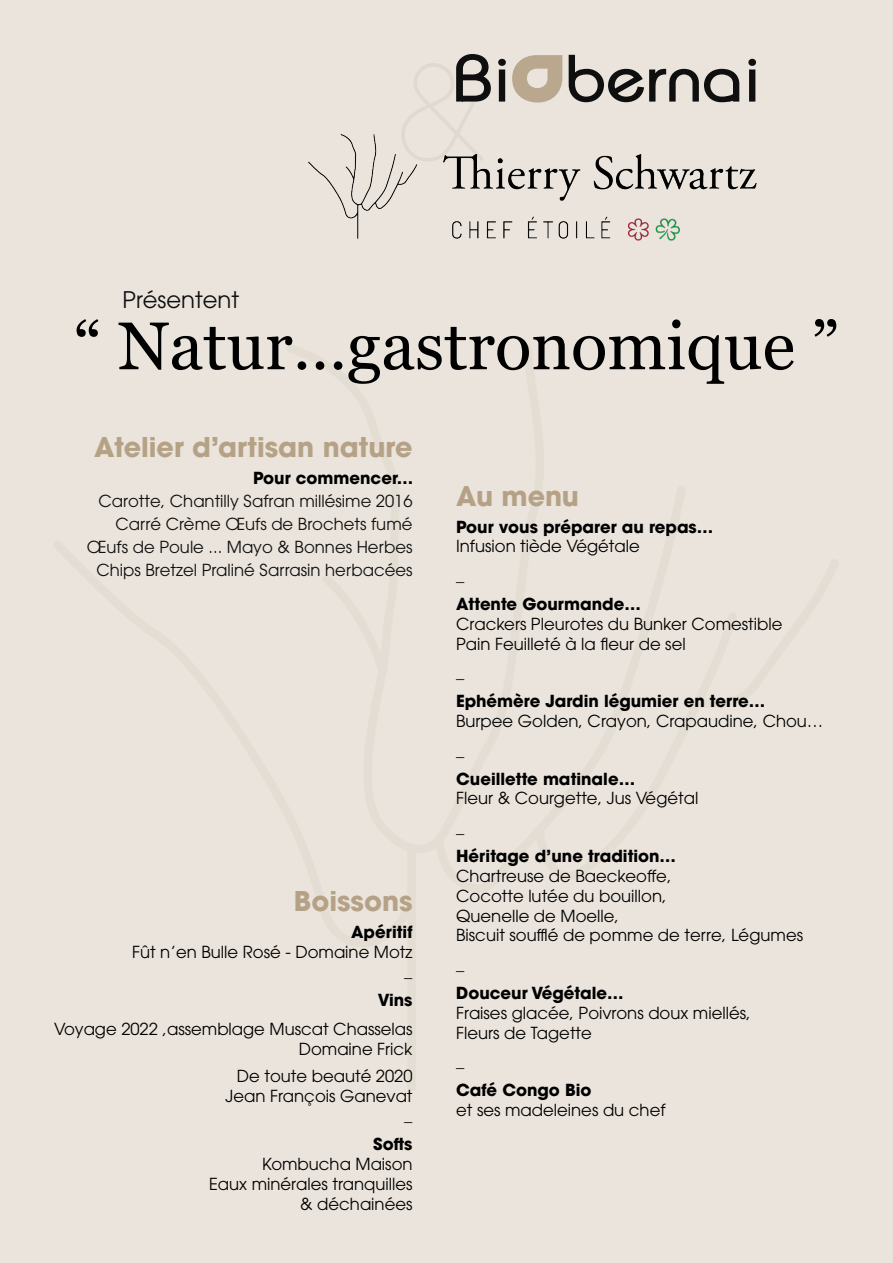
<style>
.page{position:relative;width:893px;height:1263px;background:#eae4dc}
.page>*{position:absolute;margin:0;border:0;box-sizing:border-box;transform-origin:0 0}
.t1{font:67.2px "Georgia";color:#000}
.t2{font:700 27px "ITC Avant Garde Pro";color:#b5a286}
.t3{font:22.8px "ITC Avant Garde Std";color:#0f0f0f}
.t4{font:16.5px/19.8px "ITC Avant Garde Pro";color:#000;text-align:right}
.t5{font:700 16.5px "ITC Avant Garde Pro";color:#000}
.t6{font:16.5px "ITC Avant Garde Pro";color:#0f0f0f}
</style>
<div class="page">
<svg style="left:512px;top:55px;width:50px;height:48px"></svg>
<svg style="left:456px;top:54px;width:35px;height:48px"></svg>
<svg style="left:498px;top:59px;width:8px;height:43px"></svg>
<svg style="left:569px;top:55px;width:170px;height:47px"></svg>
<svg style="left:748px;top:59px;width:8px;height:43px"></svg>
<img style="left:309px;top:135px;width:448px;height:104px">
<img style="left:629px;top:218px;width:50px;height:22px">
<p class="t3" style="left:123px;top:286px;width:118px">Présentent</p>
<p class="t1" style="left:74px;top:297px;width:766px">“ Natur…gastronomique ”</p>
<p class="t2" style="left:94px;top:429px;width:320px">Atelier d’artisan nature</p>
<p class="t5" style="left:253px;top:467px;width:162px">Pour commencer…</p>
<p class="t6" style="left:98px;top:490px;width:316px">Carotte, Chantilly Safran millésime 2016</p>
<p class="t6" style="left:115px;top:513px;width:299px">Carré Crème Œufs de Brochets fumé</p>
<p class="t6" style="left:87px;top:536px;width:327px">Œufs de Poule ... Mayo &amp; Bonnes Herbes</p>
<p class="t6" style="left:96px;top:559px;width:318px">Chips Bretzel Praliné Sarrasin herbacées</p>
<p class="t2" style="left:294px;top:882px;width:120px">Boissons</p>
<p class="t5" style="left:351px;top:921px;width:63px">Apéritif</p>
<p class="t4" style="left:132px;top:941px;width:282px">Fût n’en Bulle Rosé - Domaine Motz</p>
<p class="t5" style="left:404px;top:960px;width:10px">_</p>
<p class="t5" style="left:378px;top:989px;width:36px">Vins</p>
<p class="t4" style="left:54px;top:1019px;width:360px">Voyage 2022 ,assemblage Muscat Chasselas<br>Domaine Frick</p>
<p class="t4" style="left:237px;top:1066px;width:177px">De toute beauté 2020</p>
<p class="t4" style="left:226px;top:1085px;width:188px">Jean François Ganevat</p>
<p class="t4" style="left:404px;top:1105px;width:10px">_</p>
<p class="t5" style="left:373px;top:1133px;width:41px">Softs</p>
<p class="t4" style="left:262px;top:1154px;width:152px">Kombucha Maison</p>
<p class="t4" style="left:209px;top:1174px;width:205px">Eaux minérales tranquilles &amp; déchainées</p>
<p class="t2" style="left:456px;top:478px;width:124px">Au menu</p>
<p class="t5" style="left:456px;top:515px;width:259px">Pour vous préparer au repas…</p>
<p class="t4" style="left:456px;top:536px;width:185px">Infusion tiède Végétale</p>
<p class="t4" style="left:456px;top:565px;width:10px">_</p>
<p class="t5" style="left:456px;top:593px;width:186px">Attente Gourmande…</p>
<p class="t4" style="left:456px;top:614px;width:328px">Crackers Pleurotes du Bunker Comestible</p>
<p class="t4" style="left:456px;top:633px;width:231px">Pain Feuilleté à la fleur de sel</p>
<p class="t4" style="left:456px;top:662px;width:10px">_</p>
<p class="t5" style="left:456px;top:690px;width:311px">Ephémère Jardin légumier en terre…</p>
<p class="t4" style="left:456px;top:711px;width:369px">Burpee Golden, Crayon, Crapaudine, Chou…</p>
<p class="t4" style="left:456px;top:740px;width:10px">_</p>
<p class="t5" style="left:456px;top:767px;width:181px">Cueillette matinale…</p>
<p class="t4" style="left:456px;top:788px;width:244px">Fleur &amp; Courgette, Jus Végétal</p>
<p class="t4" style="left:456px;top:817px;width:10px">_</p>
<p class="t5" style="left:456px;top:845px;width:221px">Héritage d’une tradition…</p>
<p class="t4" style="left:456px;top:866px;width:217px">Chartreuse de Baeckeoffe,</p>
<p class="t4" style="left:456px;top:885px;width:212px">Cocotte lutée du bouillon,</p>
<p class="t4" style="left:456px;top:905px;width:348px;text-align:left">Quenelle de Moelle,<br>Biscuit soufflé de pomme de terre, Légumes</p>
<p class="t4" style="left:456px;top:954px;width:10px">_</p>
<p class="t5" style="left:456px;top:982px;width:169px">Douceur Végétale…</p>
<p class="t4" style="left:456px;top:1002px;width:296px;text-align:left">Fraises glacée, Poivrons doux miellés,<br>Fleurs de Tagette</p>
<p class="t4" style="left:456px;top:1051px;width:10px">_</p>
<p class="t5" style="left:456px;top:1079px;width:137px">Café Congo Bio</p>
<p class="t4" style="left:456px;top:1100px;width:211px">et ses madeleines du chef</p>
</div>
